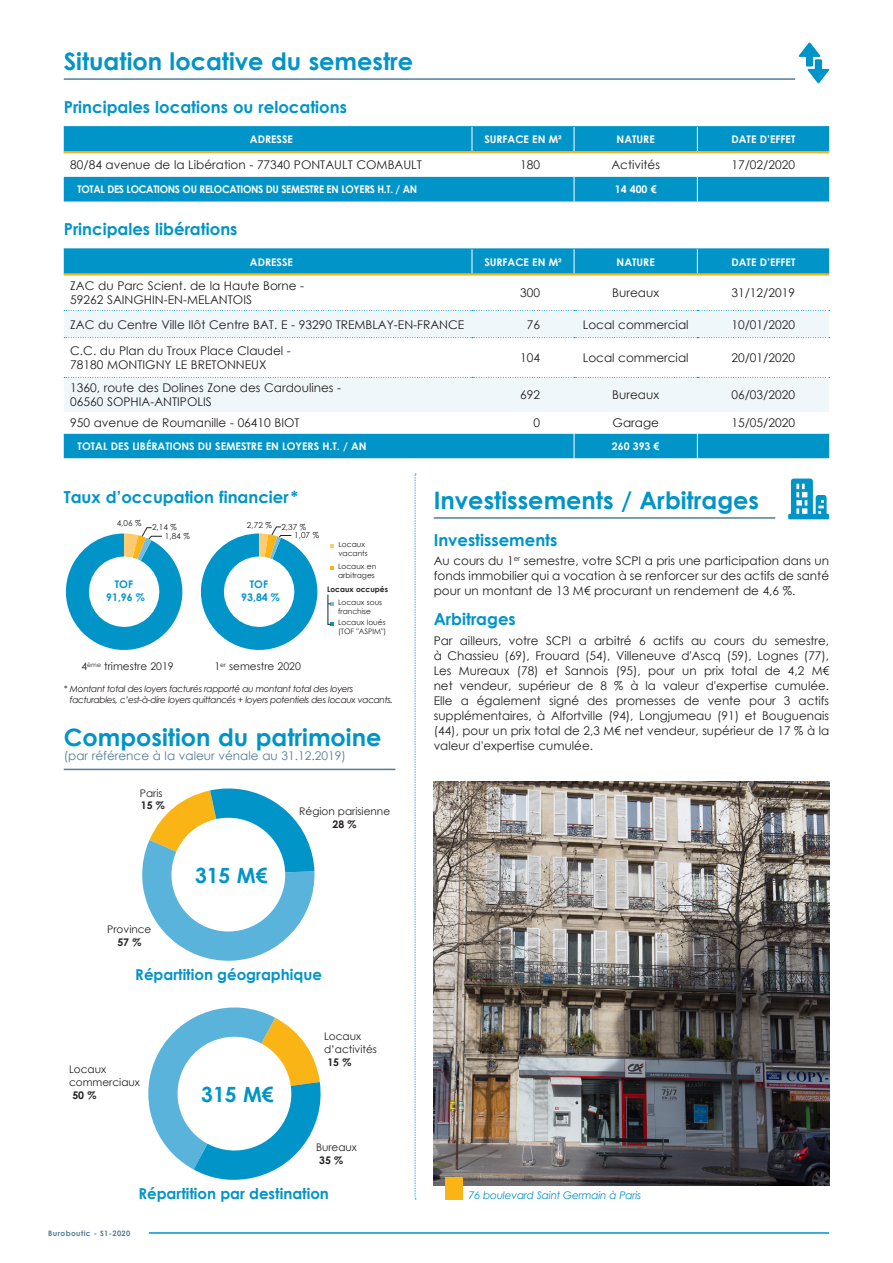
<style>
.page{position:relative;width:893px;height:1263px;background:#fff}
.page>*{position:absolute;margin:0;border:0;box-sizing:border-box;transform-origin:0 0}
.t1{font:700 24px "Century Gothic";color:#0094c8}
.t2{font:700 21px "Century Gothic";color:#0094c8}
.t3{font:700 16.5px "Century Gothic";color:#0094c8}
.t4{font:700 15px "Century Gothic";color:#0094c8}
.t5{font:12px/15px "Century Gothic";color:#231f20}
.t6{font:12px "Century Gothic";color:#517d98}
.t7{font:700 10.5px "Century Gothic";color:#fff}
.t8{font:10.5px/12.6px "Century Gothic";color:#231f20}
.t9{font:700 10.5px "Century Gothic";letter-spacing:-.03em;color:#fff;scale:.95 1}
.t10{font:italic 10.5px "Century Gothic";letter-spacing:-.02em;color:#0094c8}
.t11{font:700 10.5px "Century Gothic";color:#231f20}
.t12{font:700 10.5px/13.5px "Century Gothic";color:#0094c8;text-align:center}
.t13{font:italic 9px/10.8px "Century Gothic";letter-spacing:-.04em;color:#231f20}
.t14{font:8.25px "Century Gothic";color:#231f20}
.t15{font:7.5px/9px "Century Gothic";color:#231f20}
.t16{font:700 7.5px "Century Gothic";letter-spacing:.05em;color:#517d98}
.t17{font:700 7.5px "Century Gothic";color:#231f20}
</style>
<div class="page">
<hr style="left:149px;top:1232px;width:680px;height:2px;background:#0094c8">
<svg style="left:64px;top:127px;width:765px;height:75px;fill:#0094c8"></svg>
<hr style="left:64px;top:126px;width:408px;height:1px;background:#0094c8">
<hr style="left:472px;top:126px;width:102px;height:1px;background:#0094c8">
<hr style="left:574px;top:126px;width:123px;height:1px;background:#0094c8">
<hr style="left:697px;top:126px;width:132px;height:1px;background:#0094c8">
<hr style="left:64px;top:151px;width:408px;height:2px;background:#fbb416">
<hr style="left:472px;top:151px;width:102px;height:2px;background:#fbb416">
<hr style="left:574px;top:151px;width:123px;height:2px;background:#fbb416">
<hr style="left:697px;top:151px;width:132px;height:2px;background:#fbb416">
<svg style="left:472px;top:127px;width:1px;height:24px"></svg>
<svg style="left:574px;top:127px;width:1px;height:24px"></svg>
<svg style="left:697px;top:127px;width:1px;height:24px"></svg>
<svg style="left:574px;top:177px;width:1px;height:25px"></svg>
<svg style="left:697px;top:177px;width:1px;height:25px"></svg>
<svg style="left:64px;top:249px;width:765px;height:209px;fill:#0094c8"></svg>
<div style="left:64px;top:311px;width:765px;height:26px;background:#f0f7fb"></div>
<svg style="left:64px;top:338px;width:765px;height:96px"></svg>
<hr style="left:64px;top:248px;width:408px;height:1px;background:#0094c8">
<hr style="left:472px;top:248px;width:102px;height:1px;background:#0094c8">
<hr style="left:574px;top:248px;width:123px;height:1px;background:#0094c8">
<hr style="left:697px;top:248px;width:132px;height:1px;background:#0094c8">
<hr style="left:64px;top:273px;width:408px;height:3px;background:#fbb416">
<hr style="left:472px;top:273px;width:102px;height:3px;background:#fbb416">
<hr style="left:574px;top:273px;width:123px;height:3px;background:#fbb416">
<hr style="left:697px;top:273px;width:132px;height:3px;background:#fbb416">
<svg style="left:64px;top:310px;width:766px;height:1px"></svg>
<svg style="left:64px;top:337px;width:766px;height:1px"></svg>
<svg style="left:64px;top:377px;width:766px;height:1px"></svg>
<svg style="left:472px;top:249px;width:1px;height:24px"></svg>
<svg style="left:574px;top:249px;width:1px;height:24px"></svg>
<svg style="left:697px;top:249px;width:1px;height:24px"></svg>
<svg style="left:574px;top:434px;width:1px;height:24px"></svg>
<svg style="left:697px;top:434px;width:1px;height:24px"></svg>
<svg style="left:148px;top:1007px;width:173px;height:173px"></svg>
<hr style="left:64px;top:78px;width:731px;height:2px;background:#517d98">
<svg style="left:799px;top:43px;width:30px;height:40px"></svg>
<hr style="left:64px;top:769px;width:331px;height:1px;background:#517d98">
<hr style="left:434px;top:517px;width:341px;height:2px;background:#517d98">
<svg style="left:788px;top:478px;width:41px;height:41px"></svg>
<svg style="left:415px;top:474px;width:1px;height:725px"></svg>
<svg style="left:142px;top:788px;width:173px;height:173px"></svg>
<img style="left:434px;top:781px;width:395px;height:404px">
<div style="left:445px;top:1177px;width:17px;height:22px;background:#fbb416"></div>
<svg style="left:65px;top:526px;width:269px;height:124px"></svg>
<div style="left:100px;top:578px;width:48px;height:25px;background:#fff"></div>
<p class="t1" style="left:64px;top:43px;width:351px">Situation locative du semestre</p>
<p class="t3" style="left:64px;top:94px;width:285px">Principales locations ou relocations</p>
<p class="t7" style="left:250px;top:132px;width:45px">ADRESSE</p>
<p class="t7" style="left:484px;top:132px;width:79px">SURFACE EN M²</p>
<p class="t7" style="left:617px;top:132px;width:40px">NATURE</p>
<p class="t7" style="left:731px;top:132px;width:65px">DATE D’EFFET</p>
<p class="t5" style="left:70px;top:157px;width:353px">80/84 avenue de la Libération - 77340 PONTAULT COMBAULT</p>
<p class="t5" style="left:520px;top:157px;width:21px">180</p>
<p class="t5" style="left:611px;top:157px;width:50px">Activités</p>
<p class="t5" style="left:731px;top:157px;width:65px">17/02/2020</p>
<p class="t9" style="left:78px;top:181px;width:359px">TOTAL DES LOCATIONS OU RELOCATIONS DU SEMESTRE EN LOYERS H.T. / AN</p>
<p class="t7" style="left:615px;top:181px;width:43px">14 400 €</p>
<p class="t3" style="left:64px;top:216px;width:175px">Principales libérations</p>
<p class="t7" style="left:250px;top:254px;width:45px">ADRESSE</p>
<p class="t7" style="left:484px;top:254px;width:79px">SURFACE EN M²</p>
<p class="t7" style="left:617px;top:254px;width:40px">NATURE</p>
<p class="t7" style="left:731px;top:254px;width:65px">DATE D’EFFET</p>
<p class="t5" style="left:70px;top:278px;width:236px;line-height:14.4px">ZAC du Parc Scient. de la Haute Borne -<br>59262 SAINGHIN-EN-MELANTOIS</p>
<p class="t5" style="left:520px;top:285px;width:21px">300</p>
<p class="t5" style="left:612px;top:285px;width:48px">Bureaux</p>
<p class="t5" style="left:731px;top:285px;width:65px">31/12/2019</p>
<p class="t5" style="left:70px;top:316px;width:396px">ZAC du Centre Ville Ilôt Centre BAT. E - 93290 TREMBLAY-EN-FRANCE</p>
<p class="t5" style="left:527px;top:316px;width:15px">76</p>
<p class="t5" style="left:583px;top:316px;width:107px">Local commercial</p>
<p class="t5" style="left:731px;top:316px;width:65px">10/01/2020</p>
<p class="t5" style="left:70px;top:343px;width:222px;line-height:14.4px">C.C. du Plan du Troux Place Claudel -<br>78180 MONTIGNY LE BRETONNEUX</p>
<p class="t5" style="left:520px;top:350px;width:21px">104</p>
<p class="t5" style="left:583px;top:350px;width:107px">Local commercial</p>
<p class="t5" style="left:731px;top:350px;width:65px">20/01/2020</p>
<p class="t5" style="left:70px;top:380px;width:273px;line-height:14.4px">1360, route des Dolines Zone des Cardoulines -<br>06560 SOPHIA-ANTIPOLIS</p>
<p class="t5" style="left:520px;top:387px;width:21px">692</p>
<p class="t5" style="left:612px;top:387px;width:48px">Bureaux</p>
<p class="t5" style="left:731px;top:387px;width:65px">06/03/2020</p>
<p class="t5" style="left:70px;top:415px;width:231px">950 avenue de Roumanille - 06410 BIOT</p>
<p class="t5" style="left:533px;top:415px;width:8px">0</p>
<p class="t5" style="left:612px;top:415px;width:48px">Garage</p>
<p class="t5" style="left:731px;top:415px;width:65px">15/05/2020</p>
<p class="t7" style="left:78px;top:438px;width:291px">TOTAL DES LIBÉRATIONS DU SEMESTRE EN LOYERS H.T. / AN</p>
<p class="t7" style="left:612px;top:438px;width:49px">260 393 €</p>
<p class="t3" style="left:64px;top:485px;width:236px">Taux d’occupation financier *</p>
<p class="t14" style="left:117px;top:517px;width:26px">4,06 %</p>
<p class="t14" style="left:152px;top:522px;width:26px">2,14 %</p>
<p class="t14" style="left:165px;top:530px;width:26px">1,84 %</p>
<p class="t14" style="left:247px;top:520px;width:26px">2,72 %</p>
<p class="t14" style="left:281px;top:521px;width:26px">2,37 %</p>
<p class="t14" style="left:294px;top:529px;width:26px">1,07 %</p>
<p class="t15" style="left:338px;top:540px;width:31px">Locaux vacants</p>
<p class="t12" style="left:106px;top:577px;width:40px">TOF<br>91,96 %</p>
<p class="t12" style="left:241px;top:577px;width:40px">TOF<br>93,84 %</p>
<p class="t15" style="left:338px;top:561px;width:40px">Locaux en arbitrages</p>
<p class="t15" style="left:338px;top:598px;width:46px">Locaux sous franchise</p>
<p class="t17" style="left:327px;top:584px;width:62px">Locaux occupés</p>
<p class="t15" style="left:338px;top:618px;width:49px">Locaux loués</p>
<p class="t15" style="left:338px;top:627px;width:50px">(TOF "ASPIM")</p>
<p class="t8" style="left:81px;top:660px;width:94px">4<sup>ème</sup> trimestre 2019</p>
<p class="t8" style="left:214px;top:660px;width:88px">1<sup>er</sup> semestre 2020</p>
<p class="t13" style="left:70px;top:684px;width:325px;text-indent:-6px">* Montant total des loyers facturés rapporté au montant total des loyers facturables, c’est-à-dire loyers quittancés + loyers potentiels des locaux vacants.</p>
<p class="t1" style="left:64px;top:719px;width:319px">Composition du patrimoine</p>
<p class="t6" style="left:64px;top:747px;width:283px">(par référence à la valeur vénale au 31.12.2019)</p>
<p class="t8" style="left:140px;top:786px;width:24px">Paris</p>
<p class="t11" style="left:141px;top:797px;width:26px">15 %</p>
<p class="t8" style="left:107px;top:923px;width:46px">Province</p>
<p class="t11" style="left:117px;top:934px;width:26px">57 %</p>
<p class="t2" style="left:195px;top:859px;width:74px">315 M€</p>
<p class="t8" style="left:299px;top:805px;width:93px">Région parisienne</p>
<p class="t11" style="left:333px;top:816px;width:26px">28 %</p>
<p class="t4" style="left:135px;top:963px;width:188px">Répartition géographique</p>
<p class="t8" style="left:69px;top:1063px;width:72px">Locaux commerciaux</p>
<p class="t11" style="left:72px;top:1087px;width:26px">50 %</p>
<p class="t2" style="left:201px;top:1078px;width:74px">315 M€</p>
<p class="t8" style="left:324px;top:1030px;width:54px">Locaux d’activités</p>
<p class="t11" style="left:327px;top:1054px;width:26px">15 %</p>
<p class="t8" style="left:316px;top:1141px;width:42px">Bureaux</p>
<p class="t11" style="left:319px;top:1152px;width:26px">35 %</p>
<p class="t4" style="left:138px;top:1182px;width:192px">Répartition par destination</p>
<p class="t16" style="left:48px;top:1227px;width:84px">Buroboutic - S1-2020</p>
<p class="t1" style="left:434px;top:482px;width:327px">Investissements / Arbitrages</p>
<p class="t3" style="left:434px;top:527px;width:125px">Investissements</p>
<p class="t5" style="left:434px;top:553px;width:397px;text-align:justify">Au cours du 1<sup>er</sup> semestre, votre SCPI a pris une participation dans un fonds immobilier qui a vocation à se renforcer sur des actifs de santé pour un montant de 13 M€ procurant un rendement de 4,6 %.</p>
<p class="t3" style="left:434px;top:607px;width:84px">Arbitrages</p>
<p class="t5" style="left:434px;top:633px;width:397px;text-align:justify">Par ailleurs, votre SCPI a arbitré 6 actifs au cours du semestre, à Chassieu (69), Frouard (54), Villeneuve d'Ascq (59), Lognes (77), Les Mureaux (78) et Sannois (95), pour un prix total de 4,2 M€ net vendeur, supérieur de 8 % à la valeur d'expertise cumulée.<br>Elle a également signé des promesses de vente pour 3 actifs supplémentaires, à Alfortville (94), Longjumeau (91) et Bouguenais (44), pour un prix total de 2,3 M€ net vendeur, supérieur de 17 % à la valeur d'expertise cumulée.</p>
<p class="t10" style="left:469px;top:1188px;width:174px">76 boulevard Saint Germain à Paris</p>
</div>
